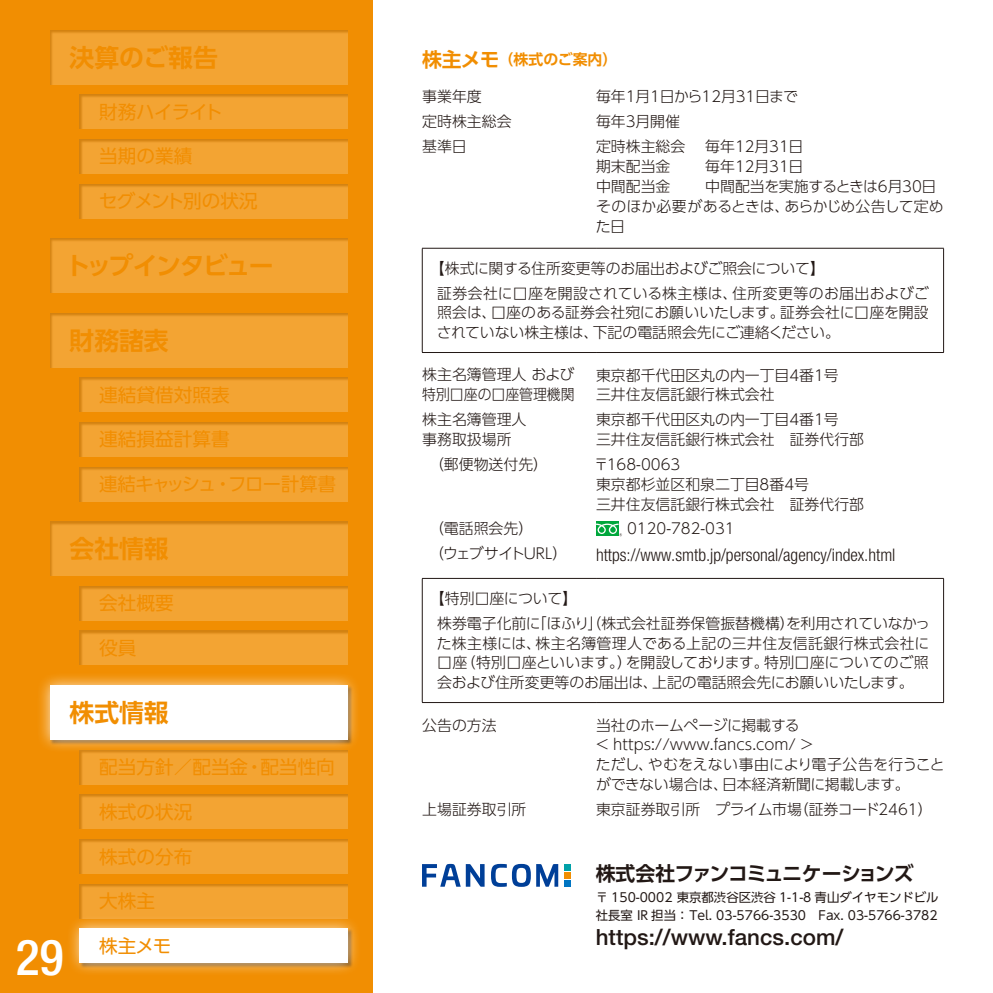
<style>
.page{position:relative;width:993px;height:993px;background:#fff}
.page>*{position:absolute;margin:0;border:0;box-sizing:border-box;transform-origin:0 0}
.t1{font:500 condensed 49.52px "Helvetica Neue LT Std";color:#fff}
.t2{font:700 24.85px "UD Shin Go Pro De";color:#f18e02}
.t3{font:700 24.85px "UD Shin Go Pro De";letter-spacing:-.07em;color:#f18e02}
.t4{font:500 22.4px "Helvetica Neue LT Std";color:#221815}
.t5{font:700 19.78px "UD Shin Go Pro De";letter-spacing:-.045em;color:#221815}
.t6{font:18.55px "UD Shin Go Pro";color:#f18e02}
.t7{font:18.55px "UD Shin Go Pro";letter-spacing:-.025em;color:#f18e02}
.t8{font:18.55px "UD Shin Go Pro";letter-spacing:-.05em;color:#f18e02}
.t9{font:18.55px "UD Shin Go Pro";letter-spacing:-.045em;color:#f18e02}
.t10{font:300 condensed 17.32px "Helvetica Neue LT Std";color:#221815}
.t11{font:300 14.88px/19.8px "UD Shin Go Pro";color:#221815}
.t12{font:300 14.88px "UD Shin Go Pro";letter-spacing:-.02em;color:#221815}
.t13{font:700 14.88px "UD Shin Go Pro De";color:#f18e02}
.t14{font:300 14.88px "UD Shin Go Pro";letter-spacing:-.05em;color:#221815}
.t15{font:12.42px/17.3px "UD Shin Go Pro";color:#221815}
.s1{font-size:19.78px}
</style>
<div class="page">
<div style="left:0;top:0;width:372px;height:992px;background:#f18e02"></div>
<div style="left:64px;top:455px;width:298px;height:57px;background:#221815;opacity:.75"></div>
<div style="left:64px;top:410px;width:298px;height:57px;background:#221815;opacity:.75"></div>
<div style="left:64px;top:366px;width:298px;height:56px;background:#221815;opacity:.75"></div>
<div style="left:34px;top:18px;width:327px;height:77px;background:#221815;opacity:.75"></div>
<div style="left:64px;top:618px;width:298px;height:57px;background:#221815;opacity:.75"></div>
<div style="left:34px;top:227px;width:327px;height:76px;background:#221815;opacity:.75"></div>
<div style="left:64px;top:827px;width:298px;height:57px;background:#221815;opacity:.75"></div>
<div style="left:64px;top:172px;width:298px;height:57px;background:#221815;opacity:.75"></div>
<div style="left:64px;top:738px;width:298px;height:56px;background:#221815;opacity:.75"></div>
<div style="left:34px;top:510px;width:327px;height:76px;background:#221815;opacity:.75"></div>
<div style="left:64px;top:127px;width:298px;height:57px;background:#221815;opacity:.75"></div>
<div style="left:34px;top:301px;width:327px;height:77px;background:#221815;opacity:.75"></div>
<div style="left:64px;top:871px;width:298px;height:57px;background:#221815;opacity:.75"></div>
<div style="left:64px;top:83px;width:298px;height:56px;background:#221815;opacity:.75"></div>
<div style="left:64px;top:782px;width:298px;height:57px;background:#221815;opacity:.75"></div>
<div style="left:64px;top:574px;width:298px;height:57px;background:#221815;opacity:.75"></div>
<div style="left:66px;top:914px;width:295px;height:62px;background:#fff;opacity:.75"></div>
<div style="left:79px;top:928px;width:268px;height:34px;background:#fff"></div>
<div style="left:36px;top:671px;width:325px;height:82px;background:#fff;opacity:.75"></div>
<div style="left:50px;top:685px;width:297px;height:54px;background:#fff"></div>
<hr style="left:422px;top:248px;width:174px;height:1px;background:#221815">
<hr style="left:422px;top:248px;width:1px;height:104px;background:#221815">
<hr style="left:596px;top:248px;width:347px;height:1px;background:#221815">
<hr style="left:942px;top:248px;width:1px;height:104px;background:#221815">
<hr style="left:422px;top:352px;width:174px;height:1px;background:#221815">
<hr style="left:596px;top:352px;width:347px;height:1px;background:#221815">
<hr style="left:422px;top:578px;width:174px;height:1px;background:#221815">
<hr style="left:422px;top:578px;width:1px;height:124px;background:#221815">
<hr style="left:596px;top:578px;width:347px;height:1px;background:#221815">
<hr style="left:942px;top:578px;width:1px;height:124px;background:#221815">
<hr style="left:422px;top:702px;width:174px;height:1px;background:#221815">
<hr style="left:596px;top:702px;width:347px;height:1px;background:#221815">
<div style="left:596px;top:521px;width:22px;height:15px;background:#00a73c"></div>
<svg style="left:596px;top:523px;width:26px;height:13px"></svg>
<div style="left:564px;top:863px;width:6px;height:7px;background:#00a1a8"></div>
<svg style="left:564px;top:880px;width:6px;height:6px"></svg>
<div style="left:564px;top:871px;width:6px;height:7px;background:#f18e02"></div>
<svg style="left:422px;top:863px;width:62px;height:23px"></svg>
<svg style="left:491px;top:863px;width:39px;height:23px"></svg>
<svg style="left:536px;top:864px;width:22px;height:22px"></svg>
<h2 class="t2" style="left:69px;top:37px;width:150px">決算のご報告</h2>
<p class="t9" style="left:99px;top:97px;width:125px">財務ハイライト</p>
<p class="t6" style="left:99px;top:141px;width:95px">当期の業績</p>
<p class="t8" style="left:99px;top:186px;width:160px">セグメント別の状況</p>
<h2 class="t3" style="left:66px;top:245px;width:209px">トップインタビュー</h2>
<h2 class="t2" style="left:69px;top:320px;width:101px">財務諸表</h2>
<p class="t6" style="left:99px;top:379px;width:132px">連結貸借対照表</p>
<p class="t6" style="left:99px;top:424px;width:132px">連結損益計算書</p>
<p class="t7" style="left:99px;top:469px;width:238px">連結キャッシュ・フロー計算書</p>
<h2 class="t2" style="left:69px;top:528px;width:101px">会社情報</h2>
<p class="t6" style="left:99px;top:588px;width:76px">会社概要</p>
<p class="t6" style="left:99px;top:632px;width:39px">役員</p>
<h2 class="t2" style="left:69px;top:692px;width:101px">株式情報</h2>
<p class="t6" style="left:99px;top:751px;width:237px">配当方針／配当金・配当性向</p>
<p class="t6" style="left:99px;top:796px;width:95px">株式の状況</p>
<p class="t6" style="left:99px;top:841px;width:95px">株式の分布</p>
<h1 class="t1" style="left:16px;top:927px;width:49px">29</h1>
<p class="t6" style="left:99px;top:885px;width:57px">大株主</p>
<p class="t6" style="left:99px;top:930px;width:74px">株主メモ</p>
<p class="t13" style="left:422px;top:47px;width:197px"><span class="s1">株主メモ</span> （株式のご案内）</p>
<p class="t11" style="left:422px;top:86px;width:61px">事業年度</p>
<p class="t12" style="left:596px;top:85px;width:203px">毎年1月1日から12月31日まで</p>
<p class="t11" style="left:422px;top:111px;width:91px">定時株主総会</p>
<p class="t11" style="left:596px;top:111px;width:85px">毎年3月開催</p>
<p class="t11" style="left:422px;top:136px;width:46px">基準日</p>
<p class="t11" style="left:596px;top:136px;width:91px">定時株主総会</p>
<p class="t11" style="left:705px;top:136px;width:100px">毎年12月31日</p>
<p class="t11" style="left:596px;top:156px;width:76px">期末配当金</p>
<p class="t11" style="left:705px;top:156px;width:100px">毎年12月31日</p>
<p class="t11" style="left:596px;top:176px;width:76px">中間配当金</p>
<p class="t11" style="left:595px;top:176px;width:349px;text-indent:109px">中間配当を実施するときは6月30日そのほか必要があるときは、あらかじめ公告して定めた日</p>
<p class="t11" style="left:437px;top:255px;width:493px;line-height:24.8px;text-indent:-7px">【株式に関する住所変更等のお届出およびご照会について】<br>証券会社に口座を開設されている株主様は、住所変更等のお届出およびご</p>
<p class="t11" style="left:436px;top:302px;width:493px">照会は、口座のある証券会社宛にお願いいたします。証券会社に口座を開設されていない株主様は、下記の電話照会先にご連絡ください。</p>
<p class="t11" style="left:422px;top:364px;width:154px">株主名簿管理人 および特別口座の口座管理機関</p>
<p class="t11" style="left:596px;top:364px;width:244px">東京都千代田区丸の内一丁目4番1号三井住友信託銀行株式会社</p>
<p class="t11" style="left:422px;top:409px;width:106px">株主名簿管理人事務取扱場所</p>
<p class="t11" style="left:596px;top:409px;width:269px">東京都千代田区丸の内一丁目4番1号<br>三井住友信託銀行株式会社　証券代行部</p>
<p class="t11" style="left:422px;top:453px;width:127px">　（郵便物送付先）</p>
<p class="t11" style="left:593px;top:453px;width:271px">〒168-0063<br>東京都杉並区和泉二丁目8番4号<br>三井住友信託銀行株式会社　証券代行部</p>
<p class="t11" style="left:422px;top:518px;width:112px">　（電話照会先）</p>
<p class="t11" style="left:626px;top:518px;width:109px">0120-782-031</p>
<p class="t14" style="left:422px;top:541px;width:146px">　（ウェブサイトURL）</p>
<p class="t10" style="left:596px;top:544px;width:301px">https://www.smtb.jp/personal/agency/index.html</p>
<p class="t11" style="left:437px;top:585px;width:494px;line-height:24.8px;text-indent:-7px">【特別口座について】<br>株券電子化前に「ほふり」（株式会社証券保管振替機構）を利用されていなかっ</p>
<p class="t11" style="left:437px;top:632px;width:493px;text-align:justify">た株主様には、株主名簿管理人である上記の三井住友信託銀行株式会社に口座（特別口座といいます。）を開設しております。特別口座についてのご照会および住所変更等のお届出は、上記の電話照会先にお願いいたします。</p>
<p class="t11" style="left:422px;top:714px;width:76px">公告の方法</p>
<p class="t11" style="left:594px;top:714px;width:351px">当社のホームページに掲載する　<br>＜ https://www.fancs.com/ ＞<br>ただし、やむをえない事由により電子公告を行うことができない場合は、日本経済新聞に掲載します。</p>
<p class="t11" style="left:422px;top:798px;width:106px">上場証券取引所</p>
<p class="t11" style="left:596px;top:798px;width:338px">東京証券取引所　プライム市場（証券コード2461）</p>
<h3 class="t5" style="left:595px;top:857px;width:319px">株式会社ファンコミュニケーションズ</h3>
<p class="t15" style="left:595px;top:888px;width:344px">〒 150-0002 東京都渋谷区渋谷 1-1-8 青山ダイヤモンドビル社長室 IR 担当： Tel. 03-5766-3530　Fax. 03-5766-3782</p>
<h3 class="t4" style="left:595px;top:922px;width:249px">https://www.fancs.com/</h3>
</div>
